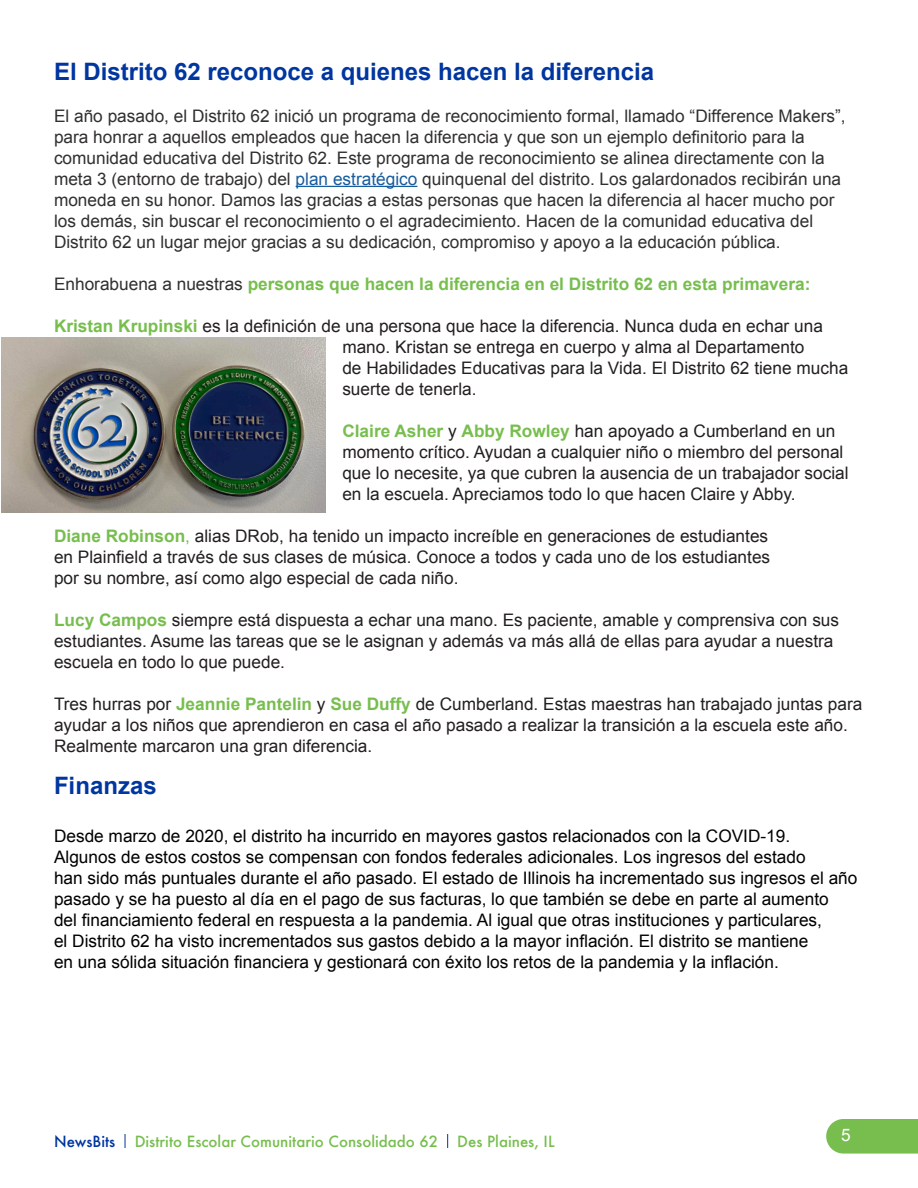
<style>
.page{position:relative;width:918px;height:1188px;background:#fff}
.page>*{position:absolute;margin:0;border:0;box-sizing:border-box;transform-origin:0 0}
.bodycopy{font:700 24px "Arial";color:#0036a0}
.bodycopy-2{font:17.25px/21px "Arial";color:#231f20}
.bodycopy-3{font:17.25px/21px "Arial";color:#312f30}
.bodycopy-4{font:17.25px/21px "Arial";color:#000}
.bodycopy-5{font:700 17.25px "Arial";color:#77be4e}
.bodycopy-6{font:17.25px "Arial";color:#fff}
.t1{font:500 15px "Futura";color:#77be4e}
.t2{font:500 15px "Futura";color:#0036a0}
.s1{color:#175d9e}
.s2{font-weight:400;color:#312f30}
.s3{font-weight:700;color:#77be4e}
.s4{color:#77be4e}
</style>
<div class="page">
<svg style="left:125px;top:1134px;width:1px;height:14px"></svg>
<svg style="left:447px;top:1134px;width:1px;height:14px"></svg>
<svg style="left:826px;top:1119px;width:92px;height:35px;background:#7ec157"></svg>
<hr style="left:296px;top:186px;width:121px;height:1px;background:#175d9e">
<img style="left:1px;top:338px;width:324px;height:174px">
<p class="bodycopy" style="left:54px;top:55px;width:602px">El Distrito 62 reconoce a quienes hacen la diferencia</p>
<p class="bodycopy-3" style="left:54px;top:105px;width:793px">El año pasado, el Distrito 62 inició un programa de reconocimiento formal, llamado “Difference Makers”, para honrar a aquellos empleados que hacen la diferencia y que son un ejemplo definitorio para la comunidad educativa del Distrito 62. Este programa de reconocimiento se alinea directamente con la meta 3 (entorno de trabajo) del <span class="s1">plan estratégico</span> quinquenal del distrito. Los galardonados recibirán una moneda en su honor. Damos las gracias a estas personas que hacen la diferencia al hacer mucho por los demás, sin buscar el reconocimiento o el agradecimiento. Hacen de la comunidad educativa del Distrito 62 un lugar mejor gracias a su dedicación, compromiso y apoyo a la educación pública.</p>
<p class="bodycopy-5" style="left:54px;top:272px;width:758px"><span class="s2">Enhorabuena a nuestras</span> personas que hacen la diferencia en el Distrito 62 en esta primavera:</p>
<p class="bodycopy-2" style="left:342px;top:315px;width:507px;text-indent:-288px"><span class="s3">Kristan Krupinski</span> es la definición de una persona que hace la diferencia. Nunca duda en echar una mano. Kristan se entrega en cuerpo y alma al Departamento<br>de Habilidades Educativas para la Vida. El Distrito 62 tiene mucha suerte de tenerla.</p>
<p class="bodycopy-2" style="left:342px;top:420px;width:508px"><span class="s3">Claire Asher</span> y <span class="s3">Abby Rowley</span> han apoyado a Cumberland en un momento crítico. Ayudan a cualquier niño o miembro del personal que lo necesite, ya que cubren la ausencia de un trabajador social en la escuela. Apreciamos todo lo que hacen Claire y Abby.</p>
<p class="bodycopy-2" style="left:54px;top:525px;width:718px;text-align:justify"><span class="s3">Diane Robinson</span><span class="s4">,</span> alias DRob, ha tenido un impacto increíble en generaciones de estudiantes en Plainfield a través de sus clases de música. Conoce a todos y cada uno de los estudiantes por su nombre, así como algo especial de cada niño.</p>
<p class="bodycopy-2" style="left:54px;top:609px;width:787px"><span class="s3">Lucy Campos</span> siempre está dispuesta a echar una mano. Es paciente, amable y comprensiva con sus estudiantes. Asume las tareas que se le asignan y además va más allá de ellas para ayudar a nuestra escuela en todo lo que puede.</p>
<p class="bodycopy-2" style="left:54px;top:693px;width:810px">Tres hurras por <span class="s3">Jeannie Pantelin</span> y <span class="s3">Sue Duffy</span> de Cumberland. Estas maestras han trabajado juntas para ayudar a los niños que aprendieron en casa el año pasado a realizar la transición a la escuela este año.<br>Realmente marcaron una gran diferencia.</p>
<p class="bodycopy" style="left:54px;top:769px;width:104px">Finanzas</p>
<p class="bodycopy-4" style="left:54px;top:826px;width:805px">Desde marzo de 2020, el distrito ha incurrido en mayores gastos relacionados con la COVID-19.<br>Algunos de estos costos se compensan con fondos federales adicionales. Los ingresos del estado<br>han sido más puntuales durante el año pasado. El estado de Illinois ha incrementado sus ingresos el año pasado y se ha puesto al día en el pago de sus facturas, lo que también se debe en parte al aumento<br>del financiamiento federal en respuesta a la pandemia. Al igual que otras instituciones y particulares,<br>el Distrito 62 ha visto incrementados sus gastos debido a la mayor inflación. El distrito se mantiene<br>en una sólida situación financiera y gestionará con éxito los retos de la pandemia y la inflación.</p>
<p class="t2" style="left:54px;top:1131px;width:63px">NewsBits</p>
<p class="t1" style="left:135px;top:1131px;width:305px">Distrito Escolar Comunitario Consolidado 62</p>
<p class="t1" style="left:457px;top:1131px;width:99px">Des Plaines, IL</p>
<p class="bodycopy-6" style="left:841px;top:1123px;width:11px">5</p>
</div>
